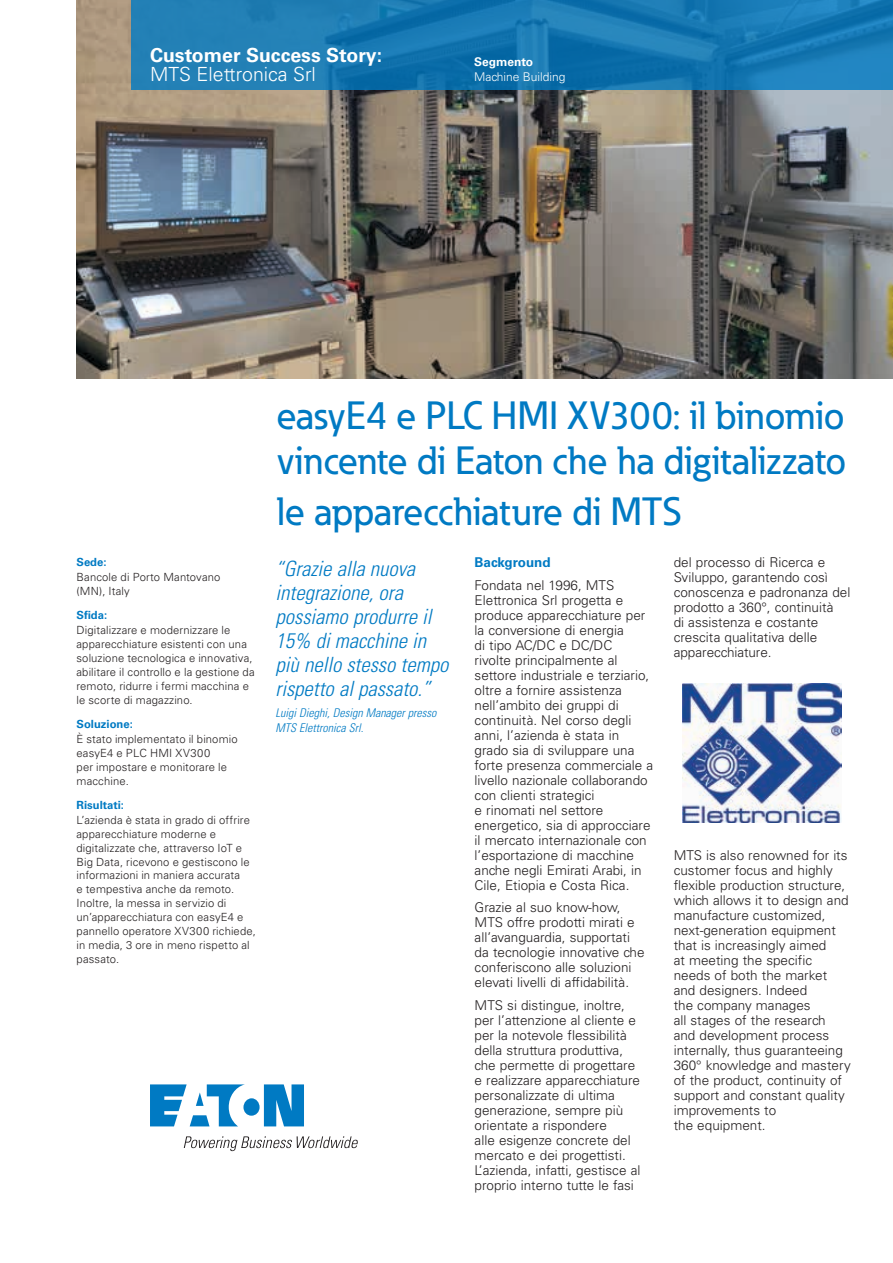
<style>
.page{position:relative;width:893px;height:1263px;background:#fff}
.page>*{position:absolute;margin:0;border:0;box-sizing:border-box;transform-origin:0 0}
.t1{font:500 39px/45px "Eaton";color:#007ac3}
.t2{font:italic 300 condensed 21px/24px "Univers LT Std";color:#007ac3}
.t3{font:700 19.5px "Univers LT Std";color:#fff}
.t4{font:300 19.5px "Univers LT Std";color:#fff}
.t5{font:300 13.5px/15px "Univers LT Std";color:#231f20}
.t6{font:700 13.5px "Univers LT Std";color:#007ac3}
.t7{font:italic 300 condensed 12px/15px "Univers LT Std";color:#007ac3}
.t8{font:300 12px "Univers LT Std";color:#fff}
.t9{font:700 12px "Univers LT Std";color:#fff}
.t10{font:300 11.25px/13.8px "Univers LT Std";letter-spacing:.01em;color:#231f20}
.t11{font:700 11.25px "Univers LT Std";color:#007ac3}
</style>
<div class="page">
<img style="left:683px;top:683px;width:158px;height:139px">
<img style="left:77px;top:0;width:816px;height:378px">
<svg style="left:131px;top:0;width:762px;height:90px;background:#1879b2"></svg>
<svg style="left:150px;top:1084px;width:154px;height:42px"></svg>
<svg style="left:184px;top:1136px;width:174px;height:15px"></svg>
<h3 class="t3" style="left:150px;top:43px;width:234px">Customer Success Story:</h3>
<h3 class="t4" style="left:150px;top:62px;width:167px">MTS Elettronica Srl</h3>
<p class="t9" style="left:474px;top:55px;width:61px">Segmento</p>
<p class="t8" style="left:474px;top:70px;width:93px">Machine Building</p>
<p class="t11" style="left:77px;top:555px;width:32px">Sede:</p>
<p class="t10" style="left:77px;top:570px;width:145px">Bancole di Porto Mantovano (MN), Italy</p>
<p class="t11" style="left:77px;top:608px;width:32px">Sfida:</p>
<p class="t10" style="left:77px;top:623px;width:180px">Digitalizzare e modernizzare le apparecchiature esistenti con una soluzione tecnologica e innovativa, abilitare il controllo e la gestione da remoto, ridurre i fermi macchina e le scorte di magazzino.</p>
<p class="t11" style="left:77px;top:717px;width:58px">Soluzione:</p>
<p class="t10" style="left:77px;top:732px;width:163px">È stato implementato il binomio easyE4 e PLC HMI XV300<br>per impostare e monitorare le macchine.</p>
<p class="t11" style="left:77px;top:798px;width:49px">Risultati:</p>
<p class="t10" style="left:77px;top:813px;width:181px">L’azienda è stata in grado di offrire apparecchiature moderne e digitalizzate che, attraverso IoT e<br>Big Data, ricevono e gestiscono le informazioni in maniera accurata<br>e tempestiva anche da remoto.<br>Inoltre, la messa in servizio di un’apparecchiatura con easyE4 e pannello operatore XV300 richiede, in media, 3 ore in meno rispetto al passato.</p>
<h1 class="t1" style="left:276px;top:393px;width:571px">easyE4 e PLC HMI XV300: il binomio vincente di Eaton che ha digitalizzato</h1>
<h1 class="t1" style="left:276px;top:489px;width:407px">le apparecchiature di MTS</h1>
<h2 class="t2" style="left:276px;top:557px;width:174px">“Grazie alla nuova integrazione, ora possiamo produrre il<br>15% di macchine in più nello stesso tempo rispetto al passato.”</h2>
<p class="t7" style="left:276px;top:705px;width:162px">Luigi Dieghi, Design Manager presso<br>MTS Elettronica Srl.</p>
<p class="t6" style="left:475px;top:554px;width:78px">Background</p>
<p class="t5" style="left:475px;top:577px;width:180px">Fondata nel 1996, MTS<br>Elettronica Srl progetta e produce apparecchiature per la conversione di energia<br>di tipo AC/DC e DC/DC<br>rivolte principalmente al settore industriale e terziario, oltre a fornire assistenza nell’ambito dei gruppi di continuità. Nel corso degli anni, l’azienda è stata in grado sia di sviluppare una forte presenza commerciale a livello nazionale collaborando con clienti strategici<br>e rinomati nel settore energetico, sia di approcciare il mercato internazionale con l’esportazione di macchine anche negli Emirati Arabi, in<br>Cile, Etiopia e Costa Rica.</p>
<p class="t5" style="left:475px;top:900px;width:171px">Grazie al suo know-how,<br>MTS offre prodotti mirati e all’avanguardia, supportati da tecnologie innovative che conferiscono alle soluzioni elevati livelli di affidabilità.</p>
<p class="t5" style="left:475px;top:997px;width:167px">MTS si distingue, inoltre, per l’attenzione al cliente e per la notevole flessibilità della struttura produttiva, che permette di progettare e realizzare apparecchiature personalizzate di ultima generazione, sempre più orientate a rispondere<br>alle esigenze concrete del mercato e dei progettisti.<br>L’azienda, infatti, gestisce al proprio interno tutte le fasi</p>
<p class="t5" style="left:674px;top:555px;width:178px">del processo di Ricerca e<br>Sviluppo, garantendo così conoscenza e padronanza del prodotto a 360°, continuità<br>di assistenza e costante crescita qualitativa delle apparecchiature.</p>
<p class="t5" style="left:674px;top:847px;width:179px">MTS is also renowned for its customer focus and highly flexible production structure, which allows it to design and manufacture customized, next-generation equipment that is increasingly aimed<br>at meeting the specific needs of both the market and designers. Indeed<br>the company manages<br>all stages of the research<br>and development process internally, thus guaranteeing<br>360° knowledge and mastery of the product, continuity of support and constant quality improvements to<br>the equipment.</p>
</div>
